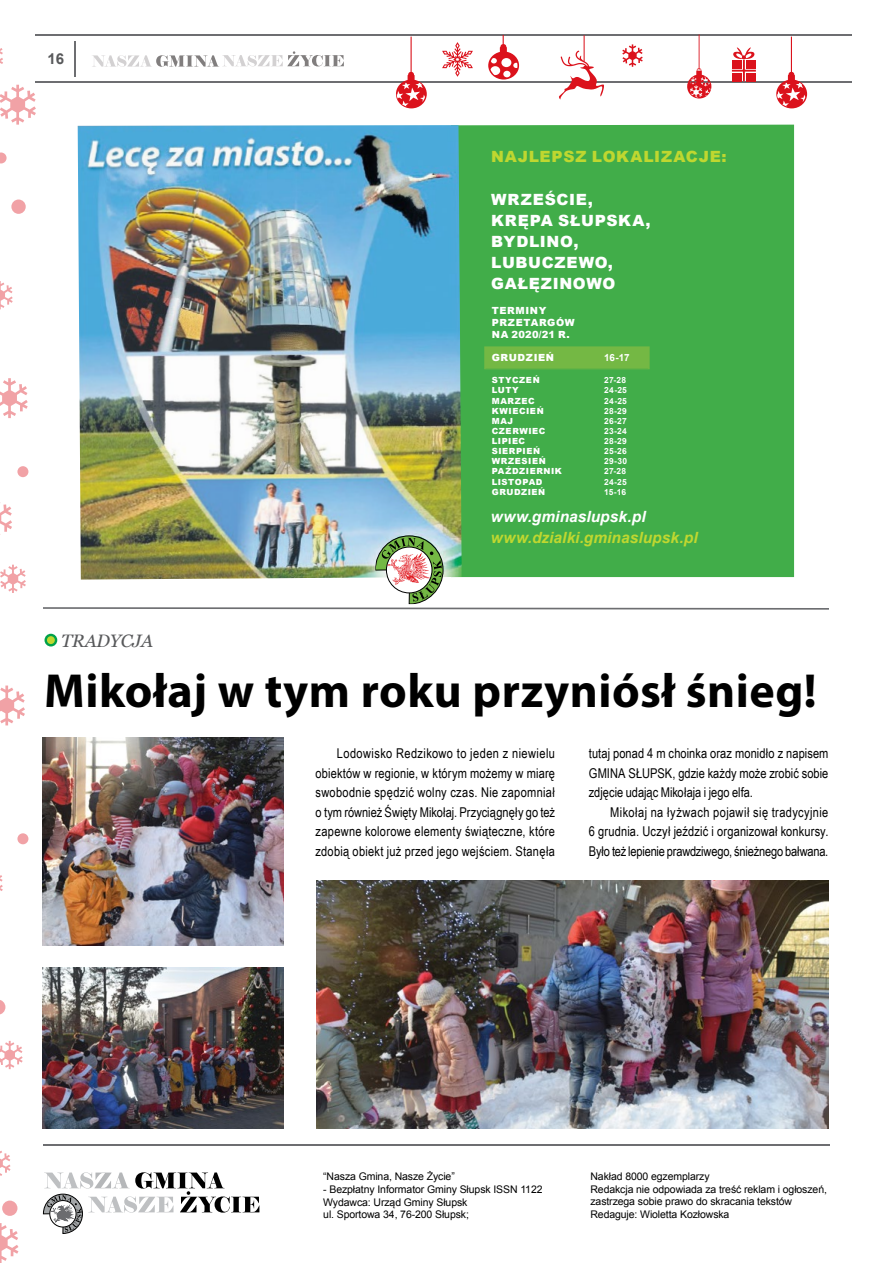
<style>
.page{position:relative;width:872px;height:1263px;background:#fff}
.page>*{position:absolute;margin:0;border:0;box-sizing:border-box;transform-origin:0 0}
.t1{font:700 48px "Myriad Pro";letter-spacing:.01em;color:#000}
.t2{font:italic 18px "Georgia";letter-spacing:-.01em;color:#58595b}
.t3{font:900 15.45px/21.1px "Arial";letter-spacing:.045em;color:#fff}
.t4{font:italic 700 15.45px "Arial";letter-spacing:.005em;color:#bfd730}
.t5{font:900 15.45px "Arial";letter-spacing:.05em;color:#bfd730}
.t6{font:italic 700 15.45px "Arial";letter-spacing:.005em;color:#fff}
.t7{font:700 15px "Arial";color:#58595b}
.t8{font:13.5px/19.5px "Arial Narrow";color:#000;text-align:justify}
.t9{font:10.5px/12.6px "Arial";letter-spacing:-.01em;color:#000}
.t10{font:900 9.9px/11.9px "Arial";letter-spacing:.06em;color:#fff}
.t11{font:700 9.9px "Arial";color:#fff}
.t12{font:900 8.4px "Arial";letter-spacing:.065em;color:#fff}
.t13{font:700 8.4px "Arial";letter-spacing:.025em;color:#fff}
</style>
<div class="page">
<svg style="left:92px;top:51px;width:252px;height:16px"></svg>
<hr style="left:75px;top:41px;width:1px;height:35px;background:#6d6e71">
<hr style="left:35px;top:34px;width:816px;height:2px;background:#6d6e71">
<hr style="left:35px;top:81px;width:816px;height:2px;background:#6d6e71">
<svg style="left:396px;top:37px;width:31px;height:71px"></svg>
<svg style="left:776px;top:37px;width:31px;height:71px"></svg>
<svg style="left:442px;top:42px;width:31px;height:35px"></svg>
<svg style="left:488px;top:35px;width:31px;height:45px"></svg>
<svg style="left:559px;top:35px;width:45px;height:64px"></svg>
<svg style="left:622px;top:44px;width:20px;height:23px"></svg>
<svg style="left:687px;top:34px;width:24px;height:65px"></svg>
<svg style="left:732px;top:47px;width:24px;height:34px"></svg>
<svg style="left:0;top:48px;width:3px;height:16px"></svg>
<svg style="left:0;top:281px;width:13px;height:28px"></svg>
<svg style="left:0;top:378px;width:28px;height:40px"></svg>
<svg style="left:0;top:502px;width:12px;height:33px"></svg>
<svg style="left:0;top:685px;width:25px;height:40px"></svg>
<svg style="left:0;top:85px;width:36px;height:40px"></svg>
<svg style="left:0;top:1223px;width:18px;height:40px"></svg>
<svg style="left:0;top:875px;width:3px;height:16px"></svg>
<svg style="left:0;top:1150px;width:11px;height:26px"></svg>
<svg style="left:0;top:1041px;width:23px;height:28px"></svg>
<svg style="left:0;top:565px;width:26px;height:28px"></svg>
<svg style="left:0;top:1000px;width:5px;height:15px"></svg>
<svg style="left:2px;top:1200px;width:15px;height:16px"></svg>
<div style="left:17px;top:833px;width:11px;height:11px;background:#f1a2a6;border-radius:50%"></div>
<div style="left:17px;top:466px;width:11px;height:11px;background:#f1a2a6;border-radius:50%"></div>
<svg style="left:0;top:152px;width:7px;height:11px"></svg>
<svg style="left:11px;top:199px;width:15px;height:15px"></svg>
<hr style="left:43px;top:1144px;width:786px;height:2px;background:#6d6e71">
<svg style="left:43px;top:1172px;width:216px;height:61px"></svg>
<div style="left:462px;top:125px;width:332px;height:411px;background:#41ad49"></div>
<img style="left:78px;top:125px;width:384px;height:411px">
<div style="left:484px;top:347px;width:165px;height:22px;background:#74b844"></div>
<div style="left:486px;top:348px;width:162px;height:20px;border:1px solid #74b844"></div>
<svg style="left:659px;top:500px;width:31px;height:28px"></svg>
<svg style="left:42px;top:631px;width:18px;height:18px"></svg>
<svg style="left:44px;top:634px;width:13px;height:12px"></svg>
<img style="left:43px;top:737px;width:240px;height:208px">
<img style="left:43px;top:968px;width:240px;height:160px">
<img style="left:317px;top:880px;width:511px;height:248px">
<img style="left:43px;top:536px;width:786px;height:74px">
<p class="t7" style="left:48px;top:49px;width:18px">16</p>
<h2 class="t2" style="left:61px;top:627px;width:94px">TRADYCJA</h2>
<p class="t5" style="left:491px;top:146px;width:237px">NAJLEPSZ LOKALIZACJE:</p>
<p class="t3" style="left:491px;top:188px;width:161px">WRZEŚCIE,<br>KRĘPA SŁUPSKA,<br>BYDLINO,<br>LUBUCZEWO,<br>GAŁĘZINOWO</p>
<p class="t10" style="left:492px;top:304px;width:84px">TERMINY<br>PRZETARGÓW<br>NA 2020/21 R.</p>
<p class="t10" style="left:492px;top:352px;width:64px">GRUDZIEŃ</p>
<p class="t11" style="left:604px;top:351px;width:27px">16-17</p>
<p class="t12" style="left:492px;top:374px;width:49px">STYCZEŃ</p>
<p class="t13" style="left:604px;top:375px;width:23px">27-28</p>
<p class="t12" style="left:492px;top:384px;width:29px">LUTY</p>
<p class="t13" style="left:604px;top:385px;width:24px">24-25</p>
<p class="t12" style="left:492px;top:394px;width:45px">MARZEC</p>
<p class="t13" style="left:604px;top:395px;width:24px">24-25</p>
<p class="t12" style="left:492px;top:405px;width:53px">KWIECIEŃ</p>
<p class="t13" style="left:604px;top:405px;width:24px">28-29</p>
<p class="t12" style="left:492px;top:415px;width:23px">MAJ</p>
<p class="t13" style="left:604px;top:415px;width:24px">26-27</p>
<p class="t12" style="left:492px;top:425px;width:55px">CZERWIEC</p>
<p class="t13" style="left:604px;top:425px;width:24px">23-24</p>
<p class="t12" style="left:492px;top:435px;width:35px">LIPIEC</p>
<p class="t13" style="left:604px;top:436px;width:24px">28-29</p>
<p class="t12" style="left:492px;top:445px;width:50px">SIERPIEŃ</p>
<p class="t13" style="left:604px;top:446px;width:24px">25-26</p>
<p class="t12" style="left:492px;top:455px;width:55px">WRZESIEŃ</p>
<p class="t13" style="left:604px;top:456px;width:24px">29-30</p>
<p class="t12" style="left:492px;top:465px;width:72px">PAŹDZIERNIK</p>
<p class="t13" style="left:604px;top:466px;width:23px">27-28</p>
<p class="t12" style="left:492px;top:475px;width:52px">LISTOPAD</p>
<p class="t13" style="left:604px;top:476px;width:24px">24-25</p>
<p class="t12" style="left:492px;top:486px;width:55px">GRUDZIEŃ</p>
<p class="t13" style="left:604px;top:486px;width:23px">15-16</p>
<p class="t6" style="left:491px;top:506px;width:156px">www.gminaslupsk.pl</p>
<p class="t4" style="left:491px;top:528px;width:208px">www.dzialki.gminaslupsk.pl</p>
<h1 class="t1" style="left:44px;top:659px;width:774px">Mikołaj w tym roku przyniósł śnieg!</h1>
<p class="t8" style="left:315px;top:743px;width:241px;text-indent:21px">Lodowisko Redzikowo to jeden z niewielu obiektów w regionie, w którym możemy w miarę swobodnie spędzić wolny czas. Nie zapomniał o tym również Święty Mikołaj. Przyciągnęły go też zapewne kolorowe elementy świąteczne, które zdobią obiekt już przed jego wejściem. Stanęła</p>
<p class="t8" style="left:589px;top:743px;width:241px">tutaj ponad 4 m choinka oraz monidło z napisem GMINA SŁUPSK, gdzie każdy może zrobić sobie zdjęcie udając Mikołaja i jego elfa.</p>
<p class="t8" style="left:589px;top:802px;width:241px;text-indent:21px">Mikołaj na łyżwach pojawił się tradycyjnie 6 grudnia. Uczył jeździć i organizował konkursy.<br>Było też lepienie prawdziwego, śnieżnego bałwana.</p>
<p class="t9" style="left:323px;top:1170px;width:133px">“Nasza Gmina, Nasze Życie”</p>
<p class="t9" style="left:323px;top:1183px;width:221px">- Bezpłatny Informator Gminy Słupsk ISSN 1122<br>Wydawca: Urząd Gminy Słupsk<br>ul. Sportowa 34, 76-200 Słupsk;</p>
<p class="t9" style="left:590px;top:1170px;width:238px">Nakład 8000 egzemplarzy<br>Redakcja nie odpowiada za treść reklam i ogłoszeń, zastrzega sobie prawo do skracania tekstów Redaguje: Wioletta Kozłowska</p>
</div>
